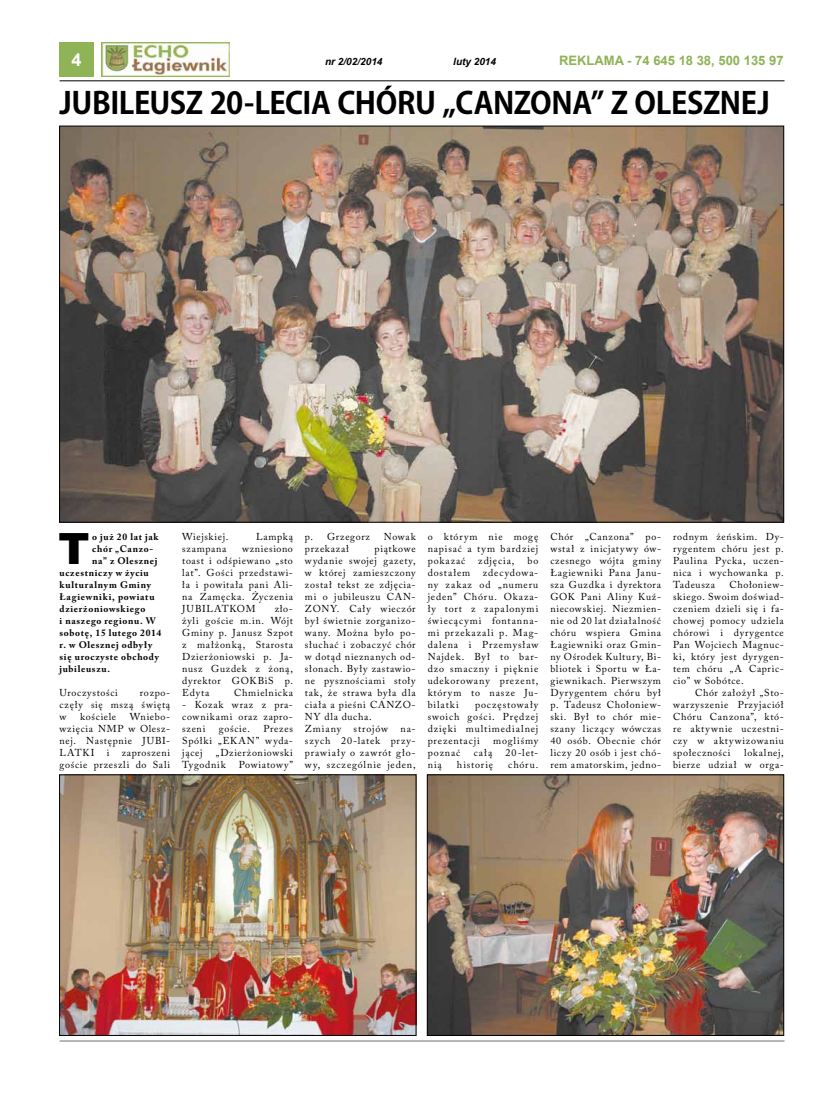
<style>
.page{position:relative;width:820px;height:1106px;background:#fff}
.page>*{position:absolute;margin:0;border:0;box-sizing:border-box;transform-origin:0 0}
.t1{font:900 43px "Arial";color:#000}
.t2{font:700 30px "Koz Go Pr 6 N";letter-spacing:-.015em;color:#000}
.t3{font:700 18px "Arial";color:#fff}
.t4{font:700 13px "Arial";color:#8fb357}
.t5{font:10px/12px "Adobe Caslon Pro";letter-spacing:.075em;color:#000;text-align:justify}
.t6{font:italic 700 10px "Arial";color:#000}
.t7{font:700 9.5px "Adobe Caslon Pro";letter-spacing:.07em;color:#000}
</style>
<div class="page">
<div style="left:60px;top:43px;width:34px;height:34px;background:#8fb357"></div>
<img style="left:101px;top:43px;width:129px;height:34px">
<hr style="left:60px;top:81px;width:724px;height:1px;background:#000">
<hr style="left:60px;top:1040px;width:724px;height:1px;background:#706f6f">
<img style="left:61px;top:127px;width:721px;height:393px">
<img style="left:61px;top:776px;width:353px;height:257px">
<div style="left:59px;top:774px;width:357px;height:261px;border:1px solid #000"></div>
<img style="left:428px;top:776px;width:354px;height:257px">
<div style="left:426px;top:774px;width:358px;height:261px;border:1px solid #000"></div>
<h3 class="t3" style="left:72px;top:48px;width:12px">4</h3>
<p class="t6" style="left:325px;top:55px;width:59px">nr 2/02/2014</p>
<p class="t6" style="left:453px;top:55px;width:44px">luty 2014</p>
<h3 class="t4" style="left:559px;top:52px;width:226px">REKLAMA - 74 645 18 38, 500 135 97</h3>
<h2 class="t2" style="left:60px;top:86px;width:711px">JUBILEUSZ 20-LECIA CHÓRU „CANZONA” Z OLESZNEJ</h2>
<h1 class="t1" style="left:59px;top:517px;width:33px">T</h1>
<p class="t7" style="left:92px;top:531px;width:68px">o już 20 lat jak</p>
<p class="t7" style="left:92px;top:543px;width:63px">chór „Canzo-</p>
<p class="t7" style="left:92px;top:555px;width:67px">na” z Olesznej</p>
<p class="t7" style="left:60px;top:567px;width:91px">uczestniczy w życiu</p>
<p class="t7" style="left:60px;top:579px;width:93px">kulturalnym Gminy</p>
<p class="t7" style="left:60px;top:591px;width:96px">Łagiewniki, powiatu</p>
<p class="t7" style="left:60px;top:603px;width:87px">dzierżoniowskiego</p>
<p class="t7" style="left:60px;top:615px;width:98px">i naszego regionu. W</p>
<p class="t7" style="left:60px;top:627px;width:103px">sobotę, 15 lutego 2014</p>
<p class="t7" style="left:60px;top:639px;width:94px">r. w Olesznej odbyły</p>
<p class="t7" style="left:60px;top:651px;width:101px">się uroczyste obchody</p>
<p class="t7" style="left:60px;top:663px;width:52px">jubileuszu.</p>
<p class="t5" style="left:60px;top:687px;width:60px">Uroczystości</p>
<p class="t5" style="left:60px;top:687px;width:112px;text-indent:80px">rozpo&shy;częły się mszą świętą w</p>
<p class="t5" style="left:60px;top:711px;width:112px;text-indent:70px">Wniebo&shy;wzięcia NMP w Olesz&shy;nej. Następnie JUBI-LATKI i zaproszeni goście przeszli do Sali</p>
<p class="t5" style="left:80px;top:711px;width:38px">kościele</p>
<p class="t5" style="left:182px;top:531px;width:47px">Wiejskiej.</p>
<p class="t5" style="left:256px;top:531px;width:38px">Lampką</p>
<p class="t5" style="left:182px;top:543px;width:46px">szampana</p>
<p class="t5" style="left:182px;top:543px;width:112px;text-indent:60px">wzniesiono toast i odśpiewano „sto lat”. Gości przedstawi&shy;ła i powitała pani Ali&shy;na Zamęcka. Życzenia JUBILATKOM</p>
<p class="t5" style="left:182px;top:603px;width:112px;text-indent:92px">zło&shy;żyli goście m.in. Wójt Gminy p. Janusz Szpot z małżonką, Starosta Dzierżoniowski p. Ja&shy;nusz Guzdek z żoną, dyrektor GOKBiS p.<br>Edyta</p>
<p class="t5" style="left:234px;top:687px;width:60px">Chmielnicka</p>
<p class="t5" style="left:182px;top:699px;width:112px">- Kozak wraz z pra&shy;cownikami oraz zapro&shy;szeni</p>
<p class="t5" style="left:182px;top:723px;width:112px;text-indent:81px">Prezes Spółki „EKAN” wyda&shy;jącej</p>
<p class="t5" style="left:219px;top:723px;width:33px">goście.</p>
<p class="t5" style="left:182px;top:747px;width:112px;text-indent:34px">„Dzierżoniowski<br>Tygodnik</p>
<p class="t5" style="left:239px;top:759px;width:56px">Powiatowy”</p>
<p class="t5" style="left:305px;top:531px;width:66px">p. Grzegorz</p>
<p class="t5" style="left:384px;top:531px;width:33px">Nowak</p>
<p class="t5" style="left:305px;top:543px;width:46px">przekazał</p>
<p class="t5" style="left:305px;top:543px;width:112px;text-align:left;text-indent:70px">piątkowe wydanie swojej gazety, w której zamieszczony został tekst ze zdjęcia&shy;mi o jubileuszu CAN-<br>ZONY. Cały wieczór był świetnie zorganizo&shy;wany. Można było po&shy;słuchać i zobaczyć chór w dotąd nieznanych od&shy;słonach. Były zastawio&shy;ne pysznościami stoły tak, że strawa była dla ciała a pieśni CANZO-<br>NY dla ducha.<br>Zmiany strojów na&shy;szych 20-latek przy&shy;prawiały o zawrót gło&shy;wy, szczególnie jeden,</p>
<p class="t5" style="left:427px;top:531px;width:112px">o którym nie mogę napisać a tym bardziej pokazać</p>
<p class="t5" style="left:478px;top:555px;width:38px">zdjęcia,</p>
<p class="t5" style="left:527px;top:555px;width:12px">bo</p>
<p class="t5" style="left:427px;top:567px;width:112px;text-indent:55px">zdecydowa&shy;ny zakaz od „numeru jeden” Chóru. Okaza&shy;ły tort z zapalonymi świecącymi fontanna&shy;mi przekazali p. Mag&shy;dalena i Przemysław Najdek. Był to bar&shy;dzo smaczny i pięknie udekorowany prezent, którym to nasze Ju&shy;bilatki</p>
<p class="t5" style="left:427px;top:567px;width:44px">dostałem</p>
<p class="t5" style="left:427px;top:699px;width:112px;text-indent:47px">poczęstowały swoich gości. Prędzej dzięki multimedialnej prezentacji</p>
<p class="t5" style="left:493px;top:735px;width:47px">mogliśmy</p>
<p class="t5" style="left:427px;top:747px;width:34px">poznać</p>
<p class="t5" style="left:473px;top:747px;width:20px">całą</p>
<p class="t5" style="left:505px;top:747px;width:34px">20-let-</p>
<p class="t5" style="left:427px;top:759px;width:16px">nią</p>
<p class="t5" style="left:457px;top:759px;width:38px">historię</p>
<p class="t5" style="left:508px;top:759px;width:32px">chóru.</p>
<p class="t5" style="left:550px;top:531px;width:112px">Chór „Canzona” po&shy;wstał z inicjatywy ów&shy;czesnego wójta gminy Łagiewniki Pana Janu&shy;sza Guzdka i dyrektora GOK Pani Aliny Kuź&shy;niecowskiej. Niezmien&shy;nie od 20 lat działalność chóru wspiera Gmina Łagiewniki oraz Gmin&shy;ny Ośrodek Kultury, Bi&shy;bliotek i Sportu w Ła&shy;giewnikach. Pierwszym Dyrygentem chóru był p. Tadeusz Chołoniew&shy;ski. Był to chór mie&shy;szany liczący wówczas 40 osób. Obecnie chór liczy 20 osób i jest chó&shy;rem amatorskim, jedno-</p>
<p class="t5" style="left:672px;top:531px;width:112px">rodnym żeńskim. Dy&shy;rygentem chóru jest p.<br>Paulina Pycka, uczen&shy;nica i wychowanka p.<br>Tadeusza</p>
<p class="t5" style="left:672px;top:579px;width:112px;text-indent:56px">Chołoniew&shy;skiego. Swoim doświad&shy;czeniem dzieli się i fa&shy;chowej pomocy udziela chórowi i dyrygentce Pan Wojciech Magnuc&shy;ki, który jest dyrygen&shy;tem chóru „A Capric&shy;cio” w Sobótce.</p>
<p class="t5" style="left:672px;top:687px;width:112px;text-indent:22px">Chór założył „Sto&shy;warzyszenie Przyjaciół Chóru Canzona”, któ&shy;re aktywnie uczestni&shy;czy w aktywizowaniu społeczności</p>
<p class="t5" style="left:672px;top:747px;width:112px;text-align:right">lokalnej,<br>bierze udział w orga-</p>
</div>
